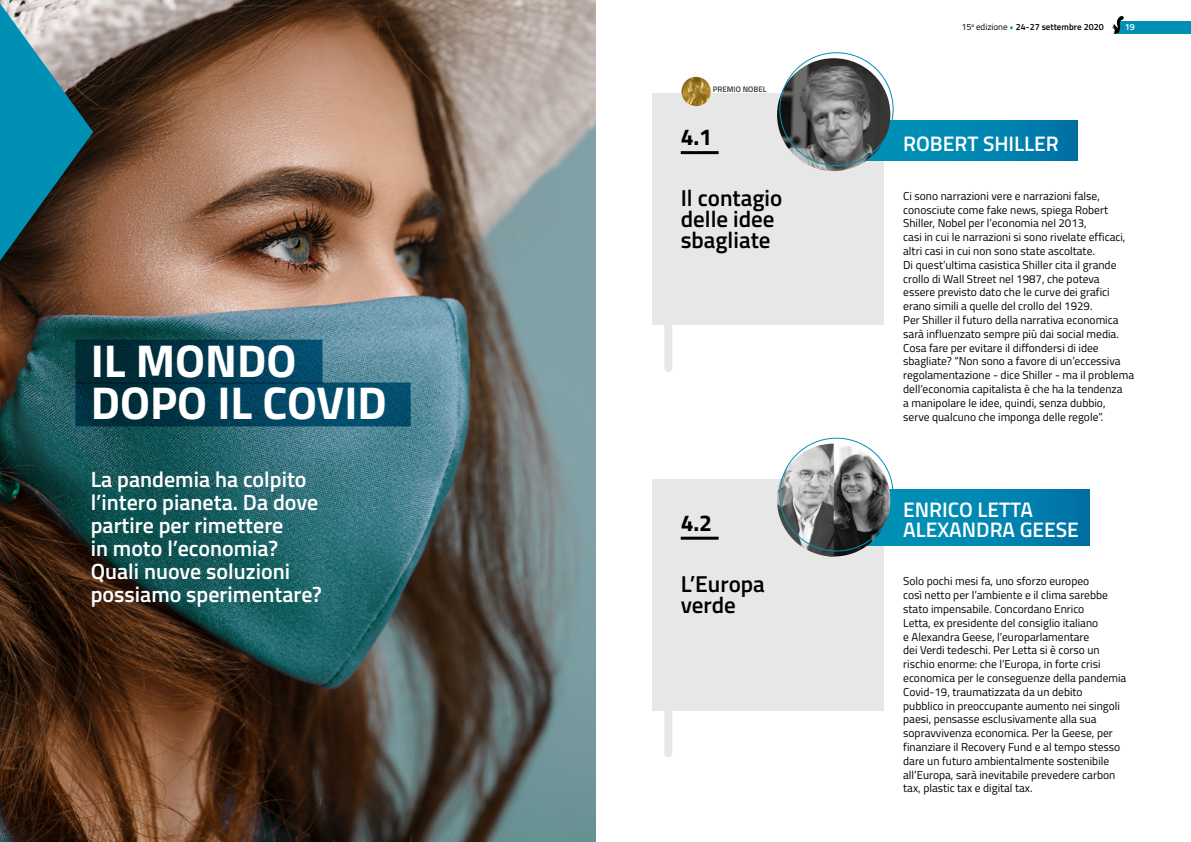
<style>
.page{position:relative;width:1191px;height:842px;background:#fff}
.page>*{position:absolute;margin:0;border:0;box-sizing:border-box;transform-origin:0 0}
.t1{font:700 46px/42px "Cairo";color:#fff}
.t2{font:600 23px/21px "Cairo";color:#000}
.t3{font:700 23px "Cairo";color:#000}
.t4{font:600 22px/23px "Cairo";color:#fff}
.t5{font:600 21px/20px "Cairo";color:#fff}
.t6{font:11.5px/13.8px "Cairo";color:#000}
.t7{font:600 9px "Cairo";color:#000}
.t8{font:600 9px "Cairo";color:#fff}
.t9{font:600 8px "Cairo";color:#3a3938}
.s1{font-weight:400}
.s2{font-weight:400;color:#0090b4}
</style>
<div class="page">
<div style="left:652px;top:94px;width:231px;height:231px;background:#e7e7e7"></div>
<div style="left:862px;top:121px;width:215px;height:39px;background:linear-gradient(to right,#0493b2,#0076aa)"></div>
<img style="left:777px;top:58px;width:113px;height:113px;border-radius:57px">
<div style="left:652px;top:479px;width:231px;height:231px;background:#e7e7e7"></div>
<svg style="left:890px;top:489px;width:199px;height:57px;background:#0083ae"></svg>
<img style="left:833px;top:444px;width:57px;height:112px">
<img style="left:777px;top:444px;width:56px;height:112px">
<img style="left:0;top:0;width:595px;height:842px">
<div style="left:664px;top:312px;width:8px;height:56px;background:#e7e7e7"></div>
<hr style="left:680px;top:151px;width:38px;height:3px;background:#000">
<svg style="left:0;top:3px;width:93px;height:258px;background:#3d7c8a"></svg>
<img style="left:681px;top:77px;width:30px;height:29px;border-radius:15px">
<div style="left:664px;top:698px;width:8px;height:56px;background:#e7e7e7"></div>
<hr style="left:680px;top:537px;width:38px;height:3px;background:#000">
<div style="left:1118px;top:21px;width:73px;height:12px;background:#0090b4"></div>
<svg style="left:1112px;top:16px;width:11px;height:18px"></svg>
<h1 class="t1" style="left:91px;top:340px;width:298px">IL MONDO<br>DOPO IL COVID</h1>
<h3 class="t4" style="left:91px;top:468px;width:233px">La pandemia ha colpito l’intero pianeta. Da dove partire per rimettere<br>in moto l’economia?<br>Quali nuove soluzioni possiamo sperimentare?</h3>
<p class="t9" style="left:712px;top:83px;width:55px">PREMIO NOBEL</p>
<p class="t7" style="left:961px;top:20px;width:144px"><span class="s1">15</span><sup>a</sup> <span class="s1">edizione</span> <span class="s2">•</span> 24-27 settembre 2020</p>
<p class="t8" style="left:1124px;top:20px;width:12px">19</p>
<h2 class="t3" style="left:680px;top:119px;width:33px">4.1</h2>
<h3 class="t5" style="left:903px;top:133px;width:157px">ROBERT SHILLER</h3>
<h2 class="t2" style="left:680px;top:188px;width:103px">Il contagio delle idee sbagliate</h2>
<h2 class="t3" style="left:680px;top:504px;width:33px">4.2</h2>
<h2 class="t2" style="left:680px;top:573px;width:86px">L’Europa verde</h2>
<p class="t6" style="left:903px;top:189px;width:232px">Ci sono narrazioni vere e narrazioni false, conosciute come fake news, spiega Robert Shiller, Nobel per l’economia nel 2013,<br>casi in cui le narrazioni si sono rivelate efficaci, altri casi in cui non sono state ascoltate.<br>Di quest’ultima casistica Shiller cita il grande crollo di Wall Street nel 1987, che poteva essere previsto dato che le curve dei grafici erano simili a quelle del crollo del 1929.<br>Per Shiller il futuro della narrativa economica sarà influenzato sempre più dai social media.<br>Cosa fare per evitare il diffondersi di idee sbagliate? “Non sono a favore di un’eccessiva regolamentazione - dice Shiller - ma il problema dell’economia capitalista è che ha la tendenza<br>a manipolare le idee, quindi, senza dubbio, serve qualcuno che imponga delle regole”.</p>
<h3 class="t5" style="left:903px;top:500px;width:177px">ENRICO LETTA<br>ALEXANDRA GEESE</h3>
<p class="t6" style="left:903px;top:574px;width:225px">Solo pochi mesi fa, uno sforzo europeo<br>così netto per l’ambiente e il clima sarebbe stato impensabile. Concordano Enrico<br>Letta, ex presidente del consiglio italiano<br>e Alexandra Geese, l’europarlamentare<br>dei Verdi tedeschi. Per Letta si è corso un rischio enorme: che l’Europa, in forte crisi economica per le conseguenze della pandemia Covid-19, traumatizzata da un debito<br>pubblico in preoccupante aumento nei singoli paesi, pensasse esclusivamente alla sua sopravvivenza economica. Per la Geese, per finanziare il Recovery Fund e al tempo stesso dare un futuro ambientalmente sostenibile all’Europa, sarà inevitabile prevedere carbon tax, plastic tax e digital tax.</p>
</div>
